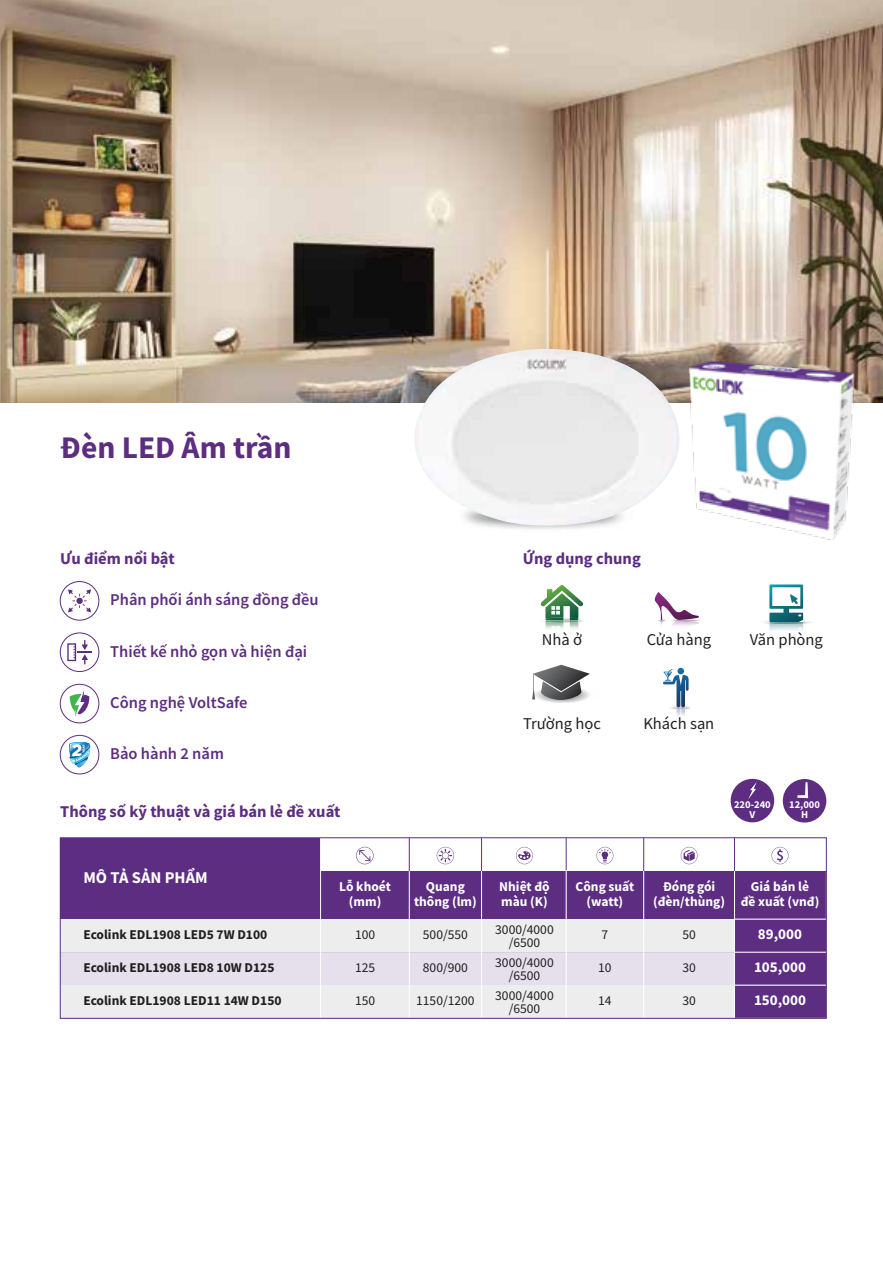
<style>
.page{position:relative;width:883px;height:1263px;background:#fff}
.page>*{position:absolute;margin:0;border:0;box-sizing:border-box;transform-origin:0 0}
.t1{font:700 31.5px "Source Sans Pro";color:#5d2d81}
.t2{font:600 16.5px "Source Sans Pro";color:#5d2d81}
.t3{font:700 16.5px "Source Sans Pro";color:#5d2d81}
.t4{font:16.5px "Source Sans Pro";color:#221f20}
.t5{font:700 16.5px "Source Sans Pro";color:#fff}
.t6{font:700 15px "Source Sans Pro";color:#fff}
.t7{font:700 13.5px/15px "Source Sans Pro";color:#fff;text-align:center}
.t8{font:13.5px "Source Sans Pro";color:#221f20}
.t9{font:700 13.5px "Source Sans Pro";color:#221f20}
.t10{font:700 10.5px/10.5px "Source Sans Pro";color:#fff;text-align:center}
</style>
<div class="page">
<div style="left:60px;top:632px;width:39px;height:40px;border:1px solid #5d2d81;border-radius:50%"></div>
<div style="left:60px;top:684px;width:39px;height:39px;border:1px solid #5d2d81;border-radius:50%"></div>
<svg style="left:69px;top:690px;width:20px;height:27px"></svg>
<div style="left:782px;top:779px;width:44px;height:43px;background:#5d2d81;border-radius:50%"></div>
<svg style="left:797px;top:782px;width:10px;height:16px"></svg>
<div style="left:730px;top:779px;width:44px;height:43px;background:#5d2d81;border-radius:50%"></div>
<svg style="left:748px;top:783px;width:8px;height:16px"></svg>
<div style="left:60px;top:838px;width:766px;height:81px;background:#5d2d81"></div>
<div style="left:60px;top:919px;width:674px;height:33px;background:#ededee"></div>
<div style="left:60px;top:952px;width:674px;height:33px;background:#e6dfec"></div>
<div style="left:60px;top:985px;width:674px;height:33px;background:#ededee"></div>
<hr style="left:409px;top:871px;width:1px;height:147px;background:#fff">
<hr style="left:481px;top:871px;width:1px;height:147px;background:#fff">
<hr style="left:565px;top:871px;width:1px;height:147px;background:#fff">
<hr style="left:643px;top:871px;width:1px;height:147px;background:#fff">
<div style="left:321px;top:838px;width:505px;height:33px;background:#fff"></div>
<svg style="left:436px;top:847px;width:18px;height:17px"></svg>
<svg style="left:516px;top:847px;width:16px;height:17px"></svg>
<svg style="left:356px;top:847px;width:17px;height:17px"></svg>
<hr style="left:320px;top:838px;width:1px;height:180px;background:#fff">
<hr style="left:409px;top:838px;width:1px;height:33px;background:#5d2d81">
<hr style="left:481px;top:838px;width:1px;height:33px;background:#5d2d81">
<hr style="left:565px;top:838px;width:1px;height:32px;background:#5d2d81">
<hr style="left:643px;top:838px;width:1px;height:33px;background:#5d2d81">
<hr style="left:734px;top:838px;width:1px;height:33px;background:#5d2d81">
<svg style="left:680px;top:847px;width:17px;height:17px"></svg>
<div style="left:734px;top:919px;width:92px;height:99px;background:#5d2d81"></div>
<svg style="left:771px;top:847px;width:17px;height:17px"></svg>
<hr style="left:734px;top:871px;width:1px;height:147px;background:#fff">
<hr style="left:734px;top:919px;width:92px;height:1px;background:#fff">
<hr style="left:734px;top:952px;width:92px;height:1px;background:#fff">
<hr style="left:734px;top:985px;width:92px;height:1px;background:#fff">
<div style="left:60px;top:837px;width:766px;height:182px;border:1px solid #5d2d81"></div>
<svg style="left:596px;top:847px;width:17px;height:17px"></svg>
<img style="left:0;top:0;width:882px;height:402px">
<svg style="left:67px;top:640px;width:25px;height:24px"></svg>
<div style="left:60px;top:581px;width:39px;height:39px;border:1px solid #5d2d81;border-radius:50%"></div>
<svg style="left:68px;top:589px;width:23px;height:23px"></svg>
<div style="left:60px;top:735px;width:39px;height:39px;border:1px solid #5d2d81;border-radius:50%"></div>
<svg style="left:69px;top:742px;width:21px;height:25px"></svg>
<img style="left:764px;top:620px;width:48px;height:4px">
<svg style="left:769px;top:584px;width:33px;height:38px"></svg>
<img style="left:769px;top:622px;width:33px;height:9px">
<svg style="left:654px;top:592px;width:44px;height:34px"></svg>
<svg style="left:540px;top:585px;width:43px;height:44px"></svg>
<img style="left:545px;top:620px;width:18px;height:9px">
<svg style="left:532px;top:665px;width:58px;height:38px"></svg>
<svg style="left:663px;top:668px;width:25px;height:48px"></svg>
<img style="left:656px;top:334px;width:225px;height:206px">
<img style="left:401px;top:349px;width:281px;height:180px">
<h1 class="t1" style="left:60px;top:426px;width:232px">Đèn LED Âm trần</h1>
<p class="t3" style="left:60px;top:547px;width:116px">Ưu điểm nổi bật</p>
<p class="t3" style="left:522px;top:547px;width:119px">Ứng dụng chung</p>
<p class="t2" style="left:110px;top:589px;width:210px">Phân phối ánh sáng đồng đều</p>
<p class="t2" style="left:110px;top:640px;width:198px">Thiết kế nhỏ gọn và hiện đại</p>
<p class="t2" style="left:110px;top:692px;width:139px">Công nghệ VoltSafe</p>
<p class="t2" style="left:110px;top:743px;width:115px">Bảo hành 2 năm</p>
<p class="t4" style="left:541px;top:629px;width:42px">Nhà ở</p>
<p class="t4" style="left:523px;top:713px;width:79px">Trường học</p>
<p class="t4" style="left:646px;top:629px;width:66px">Cửa hàng</p>
<p class="t4" style="left:749px;top:629px;width:75px">Văn phòng</p>
<p class="t4" style="left:643px;top:713px;width:72px">Khách sạn</p>
<p class="t10" style="left:733px;top:799px;width:38px">220-240<br>V</p>
<p class="t3" style="left:60px;top:801px;width:281px">Thông số kỹ thuật và giá bán lẻ đề xuất</p>
<p class="t10" style="left:789px;top:799px;width:32px">12,000<br>H</p>
<p class="t5" style="left:83px;top:867px;width:126px">MÔ TẢ SẢN PHẨM</p>
<p class="t9" style="left:83px;top:925px;width:185px">Ecolink EDL1908 LED5 7W D100</p>
<p class="t9" style="left:83px;top:958px;width:192px">Ecolink EDL1908 LED8 10W D125</p>
<p class="t9" style="left:83px;top:991px;width:200px">Ecolink EDL1908 LED11 14W D150</p>
<p class="t7" style="left:339px;top:879px;width:53px">Lỗ khoét (mm)</p>
<p class="t8" style="left:355px;top:926px;width:22px">100</p>
<p class="t8" style="left:355px;top:959px;width:22px">125</p>
<p class="t8" style="left:355px;top:992px;width:22px">150</p>
<p class="t7" style="left:414px;top:879px;width:64px">Quang thông (lm)</p>
<p class="t8" style="left:423px;top:926px;width:46px">500/550</p>
<p class="t8" style="left:423px;top:959px;width:46px">800/900</p>
<p class="t8" style="left:416px;top:992px;width:60px">1150/1200</p>
<p class="t7" style="left:499px;top:879px;width:52px;text-align:left">Nhiệt độ màu (K)</p>
<p class="t8" style="left:495px;top:921px;width:60px">3000/4000</p>
<p class="t8" style="left:495px;top:954px;width:60px">3000/4000</p>
<p class="t8" style="left:495px;top:987px;width:60px">3000/4000</p>
<p class="t8" style="left:508px;top:933px;width:33px">/6500</p>
<p class="t8" style="left:508px;top:966px;width:33px">/6500</p>
<p class="t8" style="left:508px;top:999px;width:33px">/6500</p>
<p class="t7" style="left:575px;top:879px;width:60px">Công suất (watt)</p>
<p class="t8" style="left:601px;top:926px;width:8px">7</p>
<p class="t8" style="left:598px;top:959px;width:15px">10</p>
<p class="t8" style="left:598px;top:992px;width:15px">14</p>
<p class="t7" style="left:653px;top:879px;width:73px">Đóng gói (đèn/thùng)</p>
<p class="t8" style="left:682px;top:926px;width:15px">50</p>
<p class="t8" style="left:682px;top:959px;width:15px">30</p>
<p class="t8" style="left:682px;top:992px;width:15px">30</p>
<p class="t7" style="left:740px;top:879px;width:80px">Giá bán lẻ<br>đề xuất (vnđ)</p>
<p class="t6" style="left:757px;top:924px;width:46px">89,000</p>
<p class="t6" style="left:753px;top:957px;width:54px">105,000</p>
<p class="t6" style="left:753px;top:990px;width:54px">150,000</p>
</div>
